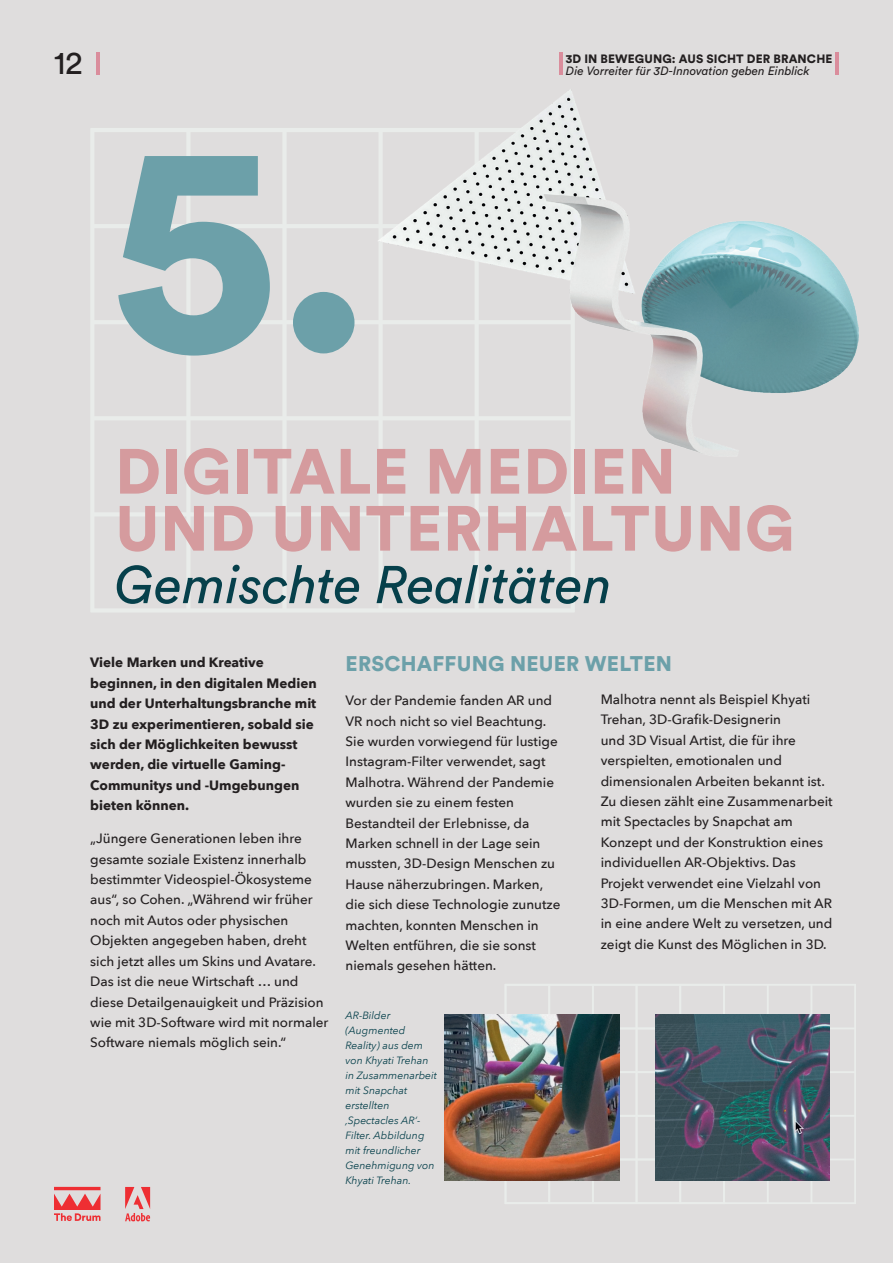
<style>
.page{position:relative;width:893px;height:1263px;background:#dfdddd}
.page>*{position:absolute;margin:0;border:0;box-sizing:border-box;transform-origin:0 0}
.t1{font:900 300px "Circular Std";color:#6ca0a9}
.t2{font:900 63px/57px "Circular Std";letter-spacing:.01em;color:#d59b9e}
.t3{font:italic 52.5px "Circular Std";color:#06404b}
.t4{font:32.4px "Circular Std";color:#231f20}
.t5{font:900 21px "Circular Std";letter-spacing:.01em;color:#6ca0a9}
.t6{font:500 13.5px/20.4px "Avenir Next";color:#231f20}
.t7{font:700 13.5px/20.4px "Avenir Next";color:#231f20}
.t8{font:italic 12px "Circular Std";color:#231f20}
.t9{font:900 12px "Circular Std";letter-spacing:.01em;color:#231f20}
.t10{font:italic 10.5px/15px "Avenir Next";color:#06404b}
</style>
<div class="page">
<svg style="left:90px;top:128px;width:485px;height:484px"></svg>
<hr style="left:836px;top:53px;width:3px;height:22px;background:#da8d9c">
<hr style="left:97px;top:53px;width:3px;height:22px;background:#da8d9c">
<hr style="left:559px;top:53px;width:3px;height:22px;background:#da8d9c">
<img style="left:378px;top:89px;width:481px;height:368px">
<svg style="left:54px;top:1187px;width:47px;height:34px"></svg>
<svg style="left:125px;top:1187px;width:25px;height:34px"></svg>
<svg style="left:505px;top:984px;width:218px;height:220px"></svg>
<svg style="left:723px;top:984px;width:133px;height:220px"></svg>
<img style="left:445px;top:1014px;width:174px;height:167px">
<img style="left:655px;top:1014px;width:174px;height:167px">
<h3 class="t4" style="left:54px;top:43px;width:30px">12</h3>
<p class="t9" style="left:566px;top:50px;width:268px">3D IN BEWEGUNG: AUS SICHT DER BRANCHE</p>
<p class="t8" style="left:566px;top:63px;width:245px">Die Vorreiter für 3D-Innovation geben Einblick</p>
<h1 class="t1" style="left:111px;top:46px;width:264px">5.</h1>
<h2 class="t2" style="left:115px;top:441px;width:681px">DIGITALE MEDIEN<br>UND UNTERHALTUNG</h2>
<h3 class="t3" style="left:115px;top:553px;width:499px">Gemischte Realitäten</h3>
<p class="t7" style="left:90px;top:652px;width:228px">Viele Marken und Kreative beginnen, in den digitalen Medien und der Unterhaltungsbranche mit<br>3D zu experimentieren, sobald sie sich der Möglichkeiten bewusst werden, die virtuelle Gaming-<br>Communitys und -Umgebungen bieten können.</p>
<p class="t6" style="left:90px;top:828px;width:240px">„Jüngere Generationen leben ihre gesamte soziale Existenz innerhalb bestimmter Videospiel-Ökosysteme aus“, so Cohen. „Während wir früher noch mit Autos oder physischen Objekten angegeben haben, dreht sich jetzt alles um Skins und Avatare.<br>Das ist die neue Wirtschaft ... und diese Detailgenauigkeit und Präzision wie mit 3D-Software wird mit normaler Software niemals möglich sein.“</p>
<h3 class="t5" style="left:346px;top:649px;width:328px">ERSCHAFFUNG NEUER WELTEN</h3>
<p class="t6" style="left:345px;top:689px;width:217px">Vor der Pandemie fanden AR und<br>VR noch nicht so viel Beachtung.<br>Sie wurden vorwiegend für lustige<br>Instagram-Filter verwendet, sagt<br>Malhotra. Während der Pandemie wurden sie zu einem festen<br>Bestandteil der Erlebnisse, da<br>Marken schnell in der Lage sein mussten, 3D-Design Menschen zu<br>Hause näherzubringen. Marken, die sich diese Technologie zunutze machten, konnten Menschen in<br>Welten entführen, die sie sonst niemals gesehen hätten.</p>
<p class="t6" style="left:601px;top:689px;width:233px">Malhotra nennt als Beispiel Khyati Trehan, 3D-Grafik-Designerin<br>und 3D Visual Artist, die für ihre verspielten, emotionalen und dimensionalen Arbeiten bekannt ist.<br>Zu diesen zählt eine Zusammenarbeit mit Spectacles by Snapchat am Konzept und der Konstruktion eines individuellen AR-Objektivs. Das Projekt verwendet eine Vielzahl von 3D-Formen, um die Menschen mit AR in eine andere Welt zu versetzen, und zeigt die Kunst des Möglichen in 3D.</p>
<p class="t10" style="left:345px;top:1008px;width:93px">AR-Bilder (Augmented<br>Reality) aus dem von Khyati Trehan in Zusammenarbeit mit Snapchat erstellten ‚Spectacles AR‘-<br>Filter. Abbildung mit freundlicher<br>Genehmigung von<br>Khyati Trehan.</p>
</div>
